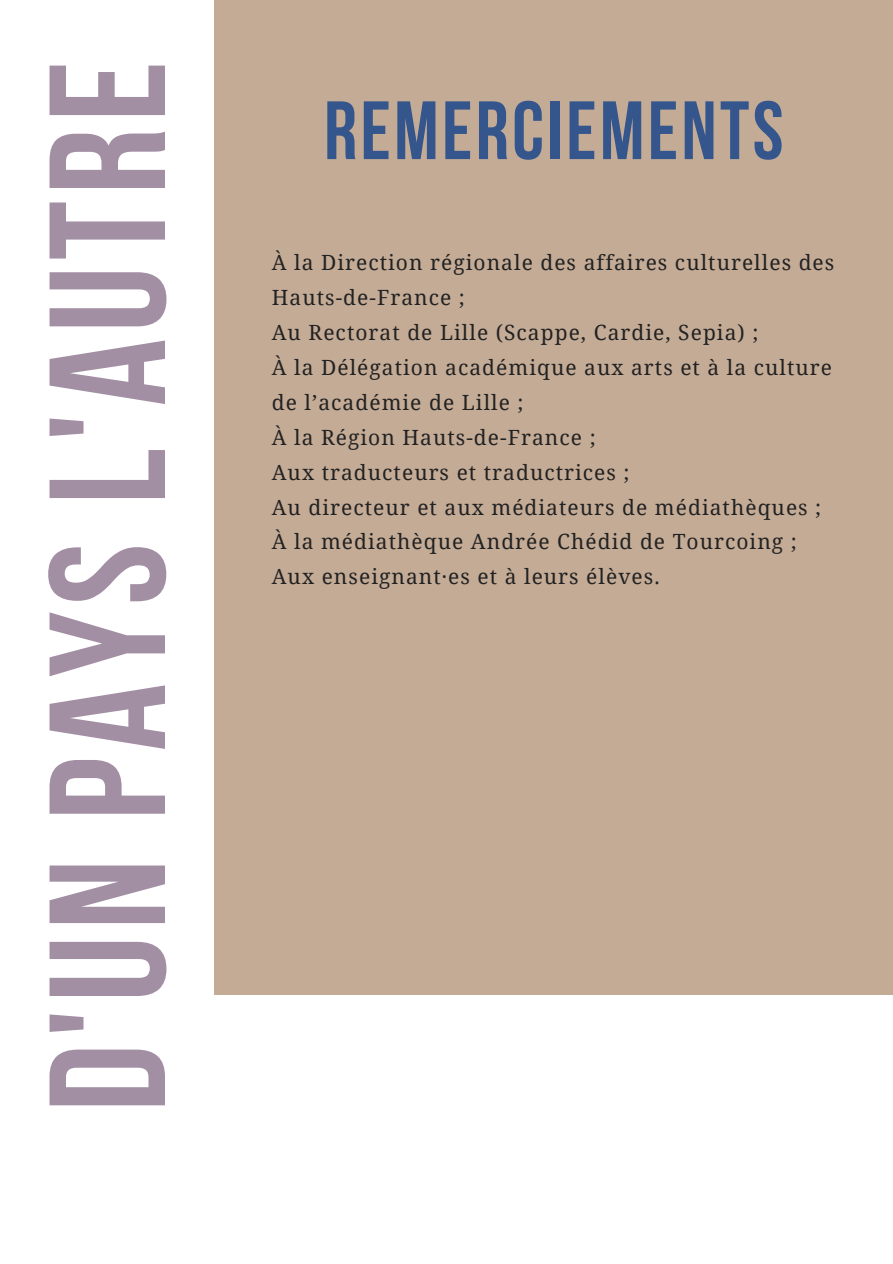
<style>
.page{position:relative;width:893px;height:1264px;background:#fff}
.page>*{position:absolute;margin:0;border:0;box-sizing:border-box;transform-origin:0 0}
.t1{font:700 164.85px "Bebas Neue";letter-spacing:.04em;color:#a38fa4}
.t2{font:700 82.5px "Bebas Neue";letter-spacing:.04em;color:#34568c}
.t3{font:21px/34.8px "Noto Serif";letter-spacing:.05em;color:#222}
</style>
<div class="page">
<div style="left:215px;top:0;width:677px;height:994px;background:#c4ab96"></div>
<h1 class="t1" style="left:41px;top:1111px;width:1052px;rotate:-90deg">D'UN PAYS L'AUTRE</h1>
<h2 class="t2" style="left:324px;top:97px;width:461px">REMERCIEMENTS</h2>
<p class="t3" style="left:272px;top:245px;width:564px">À la Direction régionale des affaires culturelles des Hauts-de-France ;<br>Au Rectorat de Lille (Scappe, Cardie, Sepia) ;<br>À la Délégation académique aux arts et à la culture de l’académie de Lille ;<br>À la Région Hauts-de-France ;<br>Aux traducteurs et traductrices ;<br>Au directeur et aux médiateurs de médiathèques ; À la médiathèque Andrée Chédid de Tourcoing ; Aux enseignant·es et à leurs élèves.</p>
</div>
